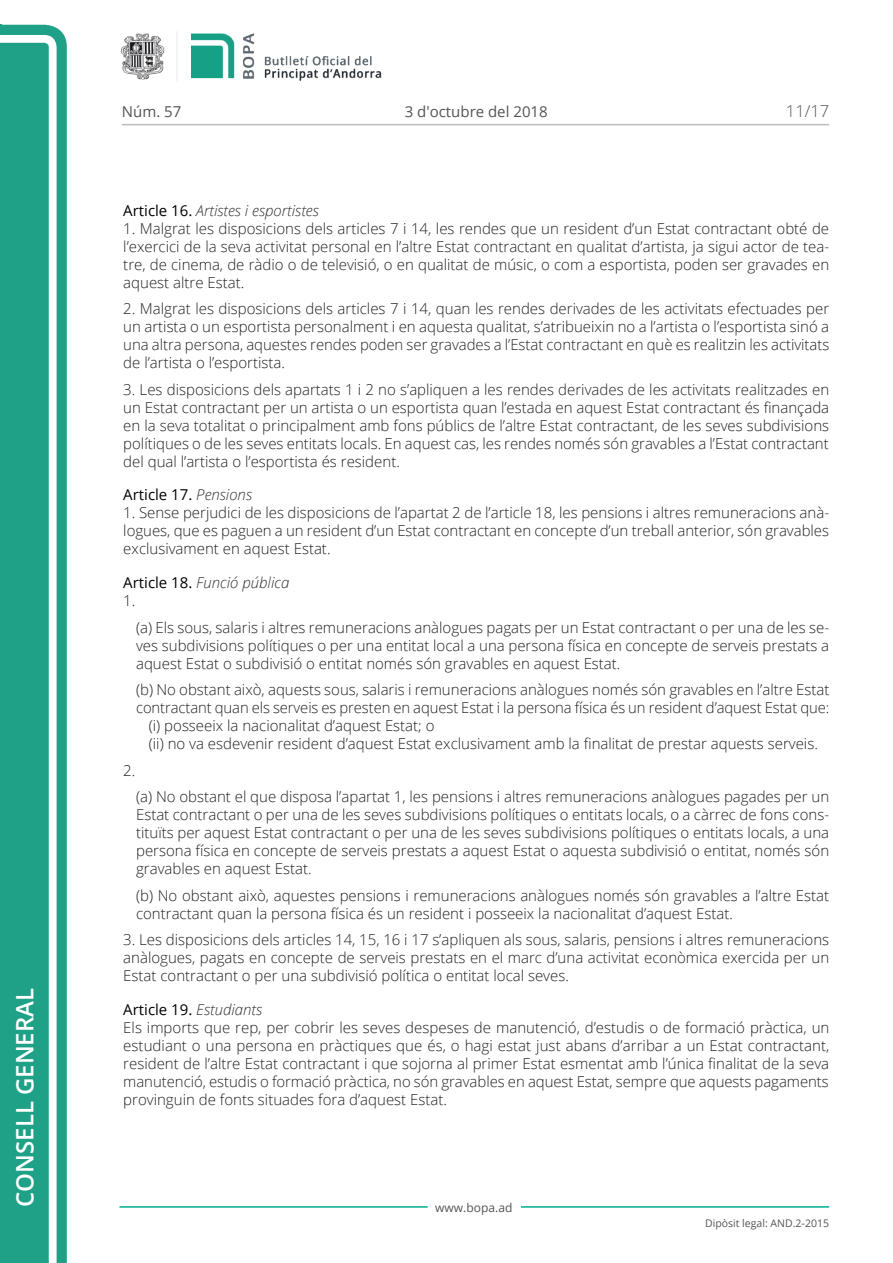
<style>
.page{position:relative;width:893px;height:1263px;background:#fff}
.page>*{position:absolute;margin:0;border:0;box-sizing:border-box;transform-origin:0 0}
.t1{font:600 24px "Open Sans";color:#fff}
.t2{font:300 16.5px "Open Sans";color:#545454}
.Body_text{font:300 15px/18px "Open Sans";color:#231f20;text-align:justify}
.Body_text_i{font:300 15px/18px "Open Sans";color:#231f20;text-align:justify}
.Body_text_NOS{font:300 15px/18px "Open Sans";letter-spacing:-.005em;color:#231f20}
.Body_text_ii{font:300 15px "Open Sans";color:#231f20}
.Titol_7{font:italic 300 15px "Open Sans";color:#303030}
.Body_text_nos_ii{font:300 15px "Open Sans";color:#231f20}
.Titol_7-2{font:15px "Open Sans";color:#000}
.t3{font:15px "Open Sans";color:#545454}
.t4{font:12px "Open Sans";color:#545454}
.t5{font:10.5px "Open Sans";color:#545454}
.s1{font-weight:400;font-style:normal;color:#000}
.s2{font-weight:300;font-style:italic;color:#303030}
</style>
<div class="page">
<svg style="left:0;top:25px;width:67px;height:1238px;fill:#1ea187"></svg>
<div style="left:0;top:43px;width:49px;height:1220px;background:#1ea187"></div>
<img style="left:122px;top:32px;width:260px;height:49px">
<hr style="left:119px;top:1206px;width:309px;height:2px;background:#00ae91">
<hr style="left:521px;top:1206px;width:308px;height:2px;background:#00ae91">
<hr style="left:122px;top:124px;width:707px;height:1px;background:#bcbdc0">
<h1 class="t1" style="left:8px;top:1207px;width:220px;rotate:-90deg">Consell General</h1>
<p class="t3" style="left:122px;top:102px;width:61px">Núm. 57</p>
<p class="t3" style="left:405px;top:102px;width:144px">3 d'octubre del 2018</p>
<p class="t2" style="left:786px;top:100px;width:45px">11/17</p>
<p class="Titol_7" style="left:123px;top:200px;width:197px"><span class="s1">Article 16.</span> Artistes i esportistes</p>
<p class="Body_text" style="left:123px;top:219px;width:707px">1. Malgrat les disposicions dels articles 7 i 14, les rendes que un resident d’un Estat contractant obté de l’exercici de la seva activitat personal en l’altre Estat contractant en qualitat d’artista, ja sigui actor de tea&shy;tre, de cinema, de ràdio o de televisió, o en qualitat de músic, o com a esportista, poden ser gravades en aquest altre Estat.</p>
<p class="Body_text" style="left:123px;top:299px;width:708px">2. Malgrat les disposicions dels articles 7 i 14, quan les rendes derivades de les activitats efectuades per un artista o un esportista personalment i en aquesta qualitat, s’atribueixin no a l’artista o l’esportista sinó a una altra persona, aquestes rendes poden ser gravades a l’Estat contractant en què es realitzin les activitats de l’artista o l’esportista.</p>
<p class="Body_text" style="left:123px;top:380px;width:707px">3. Les disposicions dels apartats 1 i 2 no s’apliquen a les rendes derivades de les activitats realitzades en un Estat contractant per un artista o un esportista quan l’estada en aquest Estat contractant és finançada en la seva totalitat o principalment amb fons públics de l’altre Estat contractant, de les seves subdivisions polítiques o de les seves entitats locals. En aquest cas, les rendes només són gravables a l’Estat contractant del qual l’artista o l’esportista és resident.</p>
<p class="Titol_7-2" style="left:123px;top:485px;width:130px">Article 17. <span class="s2">Pensions</span></p>
<p class="Body_text" style="left:123px;top:503px;width:707px">1. Sense perjudici de les disposicions de l’apartat 2 de l’article 18, les pensions i altres remuneracions anà&shy;logues, que es paguen a un resident d’un Estat contractant en concepte d’un treball anterior, són gravables exclusivament en aquest Estat.</p>
<p class="Titol_7" style="left:123px;top:572px;width:167px"><span class="s1">Article 18.</span> Funció pública</p>
<p class="Body_text" style="left:123px;top:591px;width:14px">1.</p>
<p class="Body_text_i" style="left:136px;top:618px;width:695px">(a) Els sous, salaris i altres remuneracions anàlogues pagats per un Estat contractant o per una de les se&shy;ves subdivisions polítiques o per una entitat local a una persona física en concepte de serveis prestats a aquest Estat o subdivisió o entitat només són gravables en aquest Estat.</p>
<p class="Body_text_NOS" style="left:136px;top:680px;width:695px">(b) No obstant això, aquests sous, salaris i remuneracions anàlogues només són gravables en l’altre Estat contractant quan els serveis es presten en aquest Estat i la persona física és un resident d’aquest Estat que:</p>
<p class="Body_text_nos_ii" style="left:149px;top:715px;width:287px">(i) posseeix la nacionalitat d’aquest Estat; o</p>
<p class="Body_text_ii" style="left:149px;top:733px;width:671px">(ii) no va esdevenir resident d’aquest Estat exclusivament amb la finalitat de prestar aquests serveis.</p>
<p class="Body_text" style="left:123px;top:761px;width:14px">2.</p>
<p class="Body_text_i" style="left:136px;top:787px;width:695px">(a) No obstant el que disposa l’apartat 1, les pensions i altres remuneracions anàlogues pagades per un Estat contractant o per una de les seves subdivisions polítiques o entitats locals, o a càrrec de fons cons&shy;tituïts per aquest Estat contractant o per una de les seves subdivisions polítiques o entitats locals, a una persona física en concepte de serveis prestats a aquest Estat o aquesta subdivisió o entitat, només són gravables en aquest Estat.</p>
<p class="Body_text_i" style="left:136px;top:886px;width:695px">(b) No obstant això, aquestes pensions i remuneracions anàlogues només són gravables a l’altre Estat contractant quan la persona física és un resident i posseeix la nacionalitat d’aquest Estat.</p>
<p class="Body_text" style="left:123px;top:930px;width:707px">3. Les disposicions dels articles 14, 15, 16 i 17 s’apliquen als sous, salaris, pensions i altres remuneracions anàlogues, pagats en concepte de serveis prestats en el marc d’una activitat econòmica exercida per un Estat contractant o per una subdivisió política o entitat local seves.</p>
<p class="Titol_7-2" style="left:123px;top:999px;width:140px">Article 19. <span class="s2">Estudiants</span></p>
<p class="Body_text" style="left:123px;top:1018px;width:708px">Els imports que rep, per cobrir les seves despeses de manutenció, d’estudis o de formació pràctica, un estudiant o una persona en pràctiques que és, o hagi estat just abans d’arribar a un Estat contractant, resident de l’altre Estat contractant i que sojorna al primer Estat esmentat amb l’única finalitat de la seva manutenció, estudis o formació pràctica, no són gravables en aquest Estat, sempre que aquests pagaments provinguin de fonts situades fora d’aquest Estat.</p>
<p class="t4" style="left:435px;top:1199px;width:79px">www.bopa.ad</p>
<p class="t5" style="left:705px;top:1216px;width:125px">Dipòsit legal: AND.2-2015</p>
</div>
